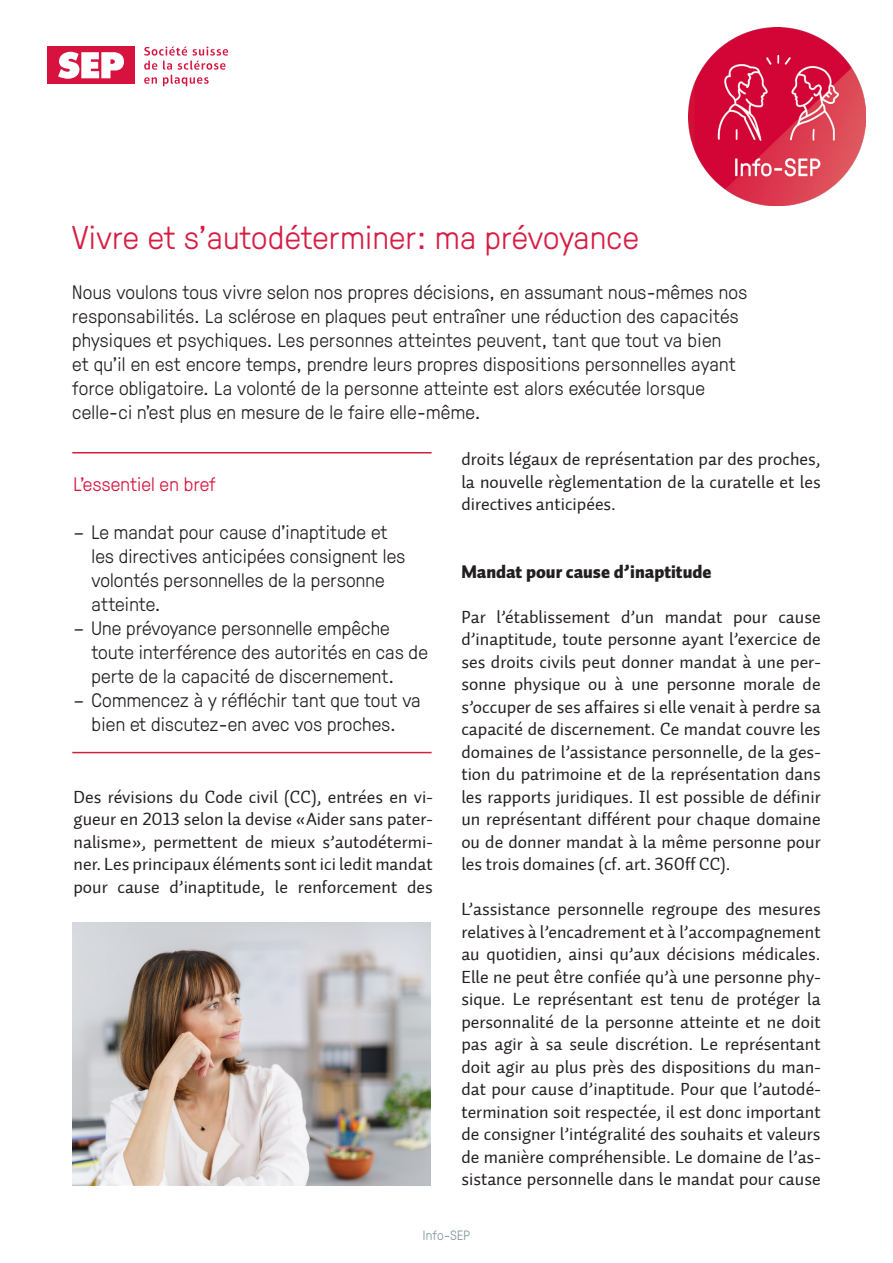
<style>
.page{position:relative;width:893px;height:1263px;background:#fff}
.page>*{position:absolute;margin:0;border:0;box-sizing:border-box;transform-origin:0 0}
.t1{font:300 33px "GT Pressura";letter-spacing:.015em;color:#d71d43}
.t2{font:300 19.5px/24px "GT Pressura";letter-spacing:.01em;color:#231f20}
.t3{font:300 19.5px "GT Pressura";letter-spacing:.01em;color:#d7123e}
.t4{font:18px/22.5px "Auto 2 Regular LF";color:#231f20;text-align:justify}
.t5{font:18px "Auto 2 Black LF";color:#231f20}
.t6{font:300 13.5px "GT Pressura";letter-spacing:.015em;color:#83969f}
</style>
<div class="page">
<img style="left:688px;top:28px;width:178px;height:177px">
<div style="left:47px;top:46px;width:88px;height:38px;background:#d7123e"></div>
<svg style="left:144px;top:47px;width:84px;height:39px"></svg>
<svg style="left:58px;top:52px;width:66px;height:27px"></svg>
<hr style="left:72px;top:452px;width:360px;height:1px;background:#d71d43">
<hr style="left:72px;top:752px;width:360px;height:1px;background:#d71d43">
<img style="left:72px;top:922px;width:358px;height:263px">
<p class="t1" style="left:72px;top:214px;width:568px">Vivre et s’autodéterminer: ma prévoyance</p>
<p class="t2" style="left:72px;top:279px;width:676px">Nous voulons tous vivre selon nos propres décisions, en assumant nous-mêmes nos responsabilités. La sclérose en plaques peut entraîner une réduction des capacités physiques et psychiques. Les personnes atteintes peuvent, tant que tout va bien<br>et qu’il en est encore temps, prendre leurs propres dispositions personnelles ayant force obligatoire. La volonté de la personne atteinte est alors exécutée lorsque celle-ci n’est plus en mesure de le faire elle-même.</p>
<p class="t3" style="left:74px;top:470px;width:144px">L’essentiel en bref</p>
<p class="t2" style="left:92px;top:519px;width:315px;text-indent:-18px">– Le mandat pour cause d’inaptitude et les directives anticipées consignent les volontés personnelles de la personne atteinte.</p>
<p class="t2" style="left:92px;top:615px;width:338px;text-indent:-18px">– Une prévoyance personnelle empêche toute interférence des autorités en cas de perte de la capacité de discernement.</p>
<p class="t2" style="left:74px;top:687px;width:349px;text-align:center">– Commencez à y réfléchir tant que tout va bien et discutez-en avec vos proches.</p>
<p class="t4" style="left:74px;top:786px;width:361px">Des révisions du Code civil (CC), entrées en vi&shy;gueur en 2013 selon la devise «Aider sans pater&shy;nalisme», permettent de mieux s’autodétermi&shy;ner. Les principaux éléments sont ici ledit mandat pour cause d’inaptitude, le renforcement des</p>
<p class="t4" style="left:461px;top:448px;width:361px">droits légaux de représentation par des proches, la nouvelle règlementation de la curatelle et les directives anticipées.</p>
<p class="t5" style="left:461px;top:560px;width:252px">Mandat pour cause d’inaptitude</p>
<p class="t4" style="left:461px;top:606px;width:361px">Par l’établissement d’un mandat pour cause d’inaptitude, toute personne ayant l’exercice de ses droits civils peut donner mandat à une per&shy;sonne physique ou à une personne morale de s’occuper de ses affaires si elle venait à perdre sa capacité de discernement. Ce mandat couvre les domaines de l’assistance personnelle, de la ges&shy;tion du patrimoine et de la représentation dans les rapports juridiques. Il est possible de définir un représentant différent pour chaque domaine ou de donner mandat à la même personne pour les trois domaines (cf. art. 360ff CC).</p>
<p class="t4" style="left:461px;top:898px;width:361px">L’assistance personnelle regroupe des mesures relatives à l’encadrement et à l’accompagnement au quotidien, ainsi qu’aux décisions médicales.<br>Elle ne peut être confiée qu’à une personne phy&shy;sique. Le représentant est tenu de protéger la personnalité de la personne atteinte et ne doit pas agir à sa seule discrétion. Le représentant doit agir au plus près des dispositions du man&shy;dat pour cause d’inaptitude. Pour que l’autodé&shy;termination soit respectée, il est donc important de consigner l’intégralité des souhaits et valeurs de manière compréhensible. Le domaine de l’as&shy;sistance personnelle dans le mandat pour cause</p>
<p class="t6" style="left:423px;top:1226px;width:49px">Info-SEP</p>
</div>
